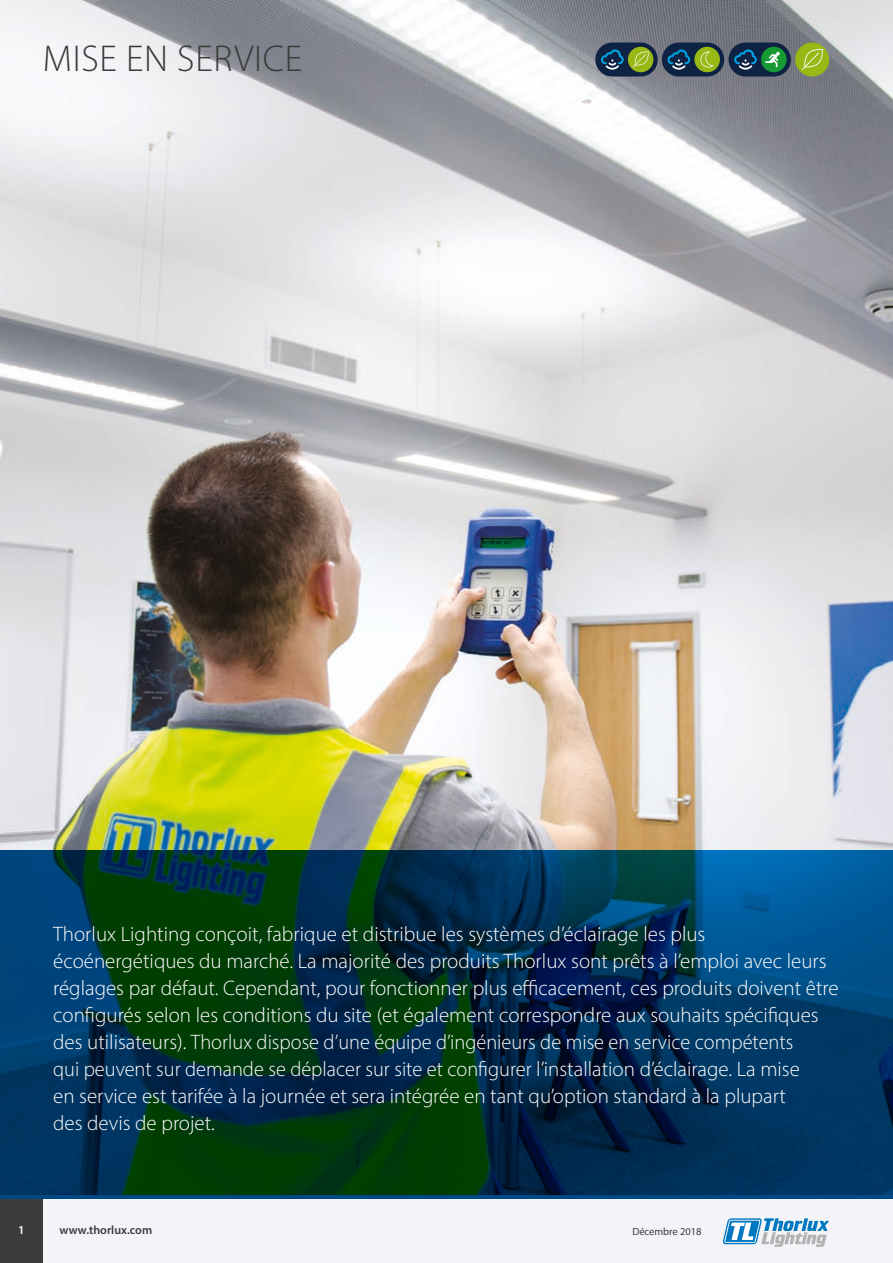
<style>
.page{position:relative;width:893px;height:1263px;background:#fff}
.page>*{position:absolute;margin:0;border:0;box-sizing:border-box;transform-origin:0 0}
.t1{font:300 37.5px "Myriad Pro";letter-spacing:.02em;color:#3a3b3a}
.t2{font:300 21px/27px "Myriad Pro";color:#fff}
.t3{font:600 12px "Myriad Pro";color:#3a3b3a}
.t4{font:600 12px "Myriad Pro";color:#fff}
.t5{font:10.5px "Myriad Pro";color:#3a3b3a}
</style>
<div class="page">
<img style="left:0;top:0;width:893px;height:850px">
<svg style="left:0;top:850px;width:893px;height:349px;background:#003547"></svg>
<div style="left:595px;top:43px;width:63px;height:34px;background:#0e2344;border-radius:17px"></div>
<svg style="left:601px;top:49px;width:23px;height:21px"></svg>
<div style="left:628px;top:47px;width:25px;height:25px;background:#98b816;border-radius:50%"></div>
<svg style="left:633px;top:52px;width:16px;height:16px"></svg>
<div style="left:662px;top:43px;width:62px;height:34px;background:#0e2344;border-radius:17px"></div>
<svg style="left:667px;top:49px;width:23px;height:21px"></svg>
<div style="left:694px;top:47px;width:26px;height:25px;background:#98b816;border-radius:50%"></div>
<svg style="left:700px;top:52px;width:14px;height:15px"></svg>
<div style="left:728px;top:43px;width:63px;height:34px;background:#0e2344;border-radius:17px"></div>
<svg style="left:734px;top:49px;width:23px;height:21px"></svg>
<div style="left:761px;top:47px;width:26px;height:25px;background:#159a34;border-radius:50%"></div>
<svg style="left:765px;top:52px;width:15px;height:15px"></svg>
<div style="left:795px;top:43px;width:34px;height:34px;background:#98b816;border-radius:50%"></div>
<svg style="left:801px;top:49px;width:22px;height:21px"></svg>
<div style="left:0;top:1199px;width:893px;height:64px;background:#f2f4f8"></div>
<svg style="left:723px;top:1218px;width:106px;height:29px"></svg>
<div style="left:0;top:1199px;width:43px;height:64px;background:#3a3b3a"></div>
<h1 class="t1" style="left:43px;top:36px;width:261px">MISE EN SERVICE</h1>
<p class="t2" style="left:53px;top:920px;width:787px">Thorlux Lighting conçoit, fabrique et distribue les systèmes d’éclairage les plus écoénergétiques du marché. La majorité des produits Thorlux sont prêts à l’emploi avec leurs réglages par défaut. Cependant, pour fonctionner plus efficacement, ces produits doivent être configurés selon les conditions du site (et également correspondre aux souhaits spécifiques des utilisateurs). Thorlux dispose d’une équipe d’ingénieurs de mise en service compétents<br>qui peuvent sur demande se déplacer sur site et configurer l’installation d’éclairage. La mise<br>en service est tarifée à la journée et sera intégrée en tant qu’option standard à la plupart<br>des devis de projet.</p>
<p class="t4" style="left:18px;top:1222px;width:8px">1</p>
<p class="t3" style="left:60px;top:1222px;width:94px">www.thorlux.com</p>
<p class="t5" style="left:632px;top:1225px;width:71px">Décembre 2018</p>
</div>
